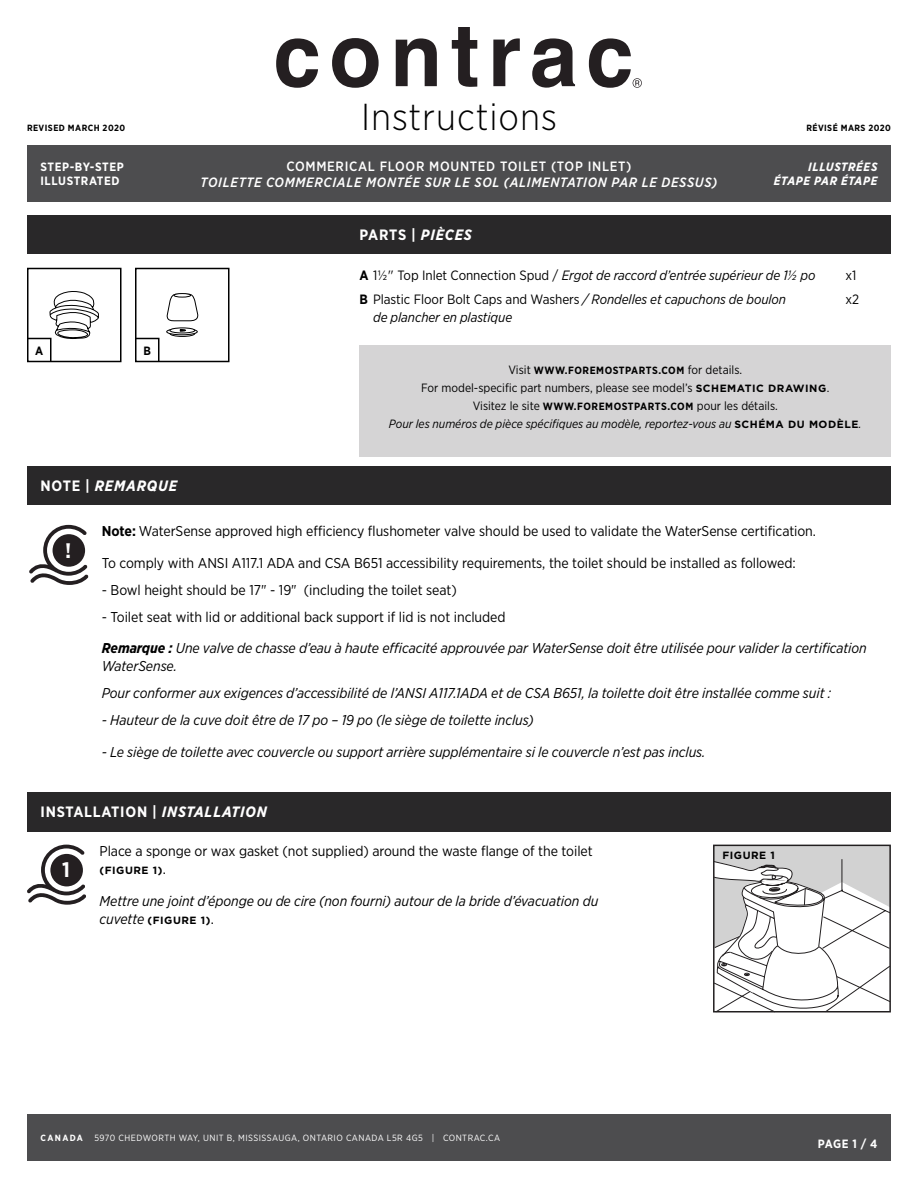
<style>
.page{position:relative;width:918px;height:1188px;background:#fff}
.page>*{position:absolute;margin:0;border:0;box-sizing:border-box;transform-origin:0 0}
.t1{font:300 37.5px "Gotham Narrow";letter-spacing:.025em;color:#000}
.t2{font:700 21px "Gotham Narrow";color:#fff}
.t3{font:700 15px "Gotham Narrow";letter-spacing:.05em;color:#fff}
.t4{font:italic 700 15px "Gotham Narrow";letter-spacing:.05em;color:#fff}
.t5{font:italic 14.25px/18px "Gotham Narrow";letter-spacing:-.005em;color:#000}
.t6{font:14.25px "Gotham Narrow";letter-spacing:-.005em;color:#000}
.t7{font:italic 13.5px "Gotham Narrow";letter-spacing:-.005em;color:#000}
.t8{font:13.5px "Gotham Narrow";letter-spacing:-.005em;color:#000}
.t9{font:italic 500 13.5px "Gotham Narrow";letter-spacing:.05em;color:#fff}
.t10{font:500 13.5px "Gotham Narrow";letter-spacing:.05em;color:#fff}
.t11{font:12px/18px "Gotham Narrow";color:#000;text-align:center}
.t12{font:700 12px/14.4px "Gotham Narrow";letter-spacing:.05em;color:#fff}
.t13{font:italic 700 12px/14.4px "Gotham Narrow";letter-spacing:.05em;color:#fff;text-align:right}
.t14{font:700 12px "Gotham Narrow";color:#000}
.t15{font:700 10.5px "Gotham Narrow";letter-spacing:.045em;color:#000}
.t16{font:700 10.5px "Gotham";letter-spacing:.05em;color:#000}
.t17{font:9px "Gotham Narrow";letter-spacing:.05em;color:#fff}
.t18{font:700 9px "Gotham Narrow";letter-spacing:.05em;color:#000}
.t19{font:700 9px "Gotham Narrow";letter-spacing:.15em;color:#fff}
.s1{font-style:italic}
.s2{font-weight:700;font-style:normal}
.s3{font-style:normal}
.s4{font-weight:700}
.s5{font-weight:400;font-size:12px}
.s6{font-family:"Gotham";font-weight:700;font-size:10.5px}
.s7{font-weight:700;font-size:10.5px}
.s8{font-family:"Gotham Narrow";font-weight:400;font-size:14.25px}
.s9{font-family:"Gotham Narrow";font-weight:400;font-style:italic;font-size:14.25px}
</style>
<div class="page">
<svg style="left:276px;top:38px;width:42px;height:50px"></svg>
<svg style="left:332px;top:38px;width:47px;height:50px"></svg>
<svg style="left:396px;top:38px;width:41px;height:48px"></svg>
<svg style="left:452px;top:27px;width:25px;height:60px"></svg>
<svg style="left:493px;top:38px;width:27px;height:48px"></svg>
<svg style="left:532px;top:38px;width:43px;height:50px"></svg>
<svg style="left:589px;top:38px;width:53px;height:50px"></svg>
<div style="left:27px;top:145px;width:864px;height:57px;background:#4d4d4f"></div>
<div style="left:27px;top:1115px;width:864px;height:46px;background:#4d4d4f"></div>
<svg style="left:713px;top:845px;width:178px;height:168px"></svg>
<div style="left:27px;top:268px;width:95px;height:94px;border:2px solid #000"></div>
<div style="left:27px;top:215px;width:864px;height:39px;background:#292829"></div>
<div style="left:135px;top:268px;width:95px;height:94px;border:2px solid #000"></div>
<svg style="left:135px;top:337px;width:25px;height:26px"></svg>
<div style="left:27px;top:792px;width:864px;height:39px;background:#292829"></div>
<svg style="left:27px;top:845px;width:59px;height:60px"></svg>
<div style="left:50px;top:854px;width:33px;height:32px;background:#241f21;border-radius:50%"></div>
<svg style="left:27px;top:289px;width:72px;height:74px"></svg>
<div style="left:170px;top:330px;width:25px;height:7px;border:1px solid #000;border-radius:50%"></div>
<svg style="left:166px;top:293px;width:33px;height:29px"></svg>
<hr style="left:174px;top:294px;width:17px;height:3px;background:#fff;border-radius:50%">
<div style="left:174px;top:293px;width:17px;height:4px;border:1px solid #000;border-radius:50%"></div>
<svg style="left:167px;top:329px;width:30px;height:6px"></svg>
<div style="left:166px;top:328px;width:32px;height:7px;border:1px solid #000;border-radius:50%"></div>
<div style="left:170px;top:328px;width:25px;height:5px;background:#fff;border-radius:50%"></div>
<div style="left:170px;top:328px;width:25px;height:5px;border:1px solid #000;border-radius:50%"></div>
<svg style="left:180px;top:329px;width:6px;height:3px"></svg>
<div style="left:360px;top:345px;width:531px;height:111px;background:#d5d4d5"></div>
<div style="left:27px;top:466px;width:864px;height:39px;background:#292829"></div>
<svg style="left:29px;top:525px;width:59px;height:60px"></svg>
<div style="left:53px;top:534px;width:32px;height:33px;background:#241f21;border-radius:50%"></div>
<h1 class="t1" style="left:361px;top:94px;width:197px">Instructions</h1>
<p class="t18" style="left:27px;top:122px;width:100px">REVISED MARCH 2020</p>
<p class="t18" style="left:806px;top:122px;width:86px">RÉVISÉ MARS 2020</p>
<p class="t12" style="left:40px;top:159px;width:85px">STEP-BY-STEP<br>ILLUSTRATED</p>
<p class="t13" style="left:774px;top:159px;width:105px">ILLUSTRÉES<br>ÉTAPE PAR ÉTAPE</p>
<p class="t10" style="left:287px;top:157px;width:346px">COMMERICAL FLOOR MOUNTED TOILET (TOP INLET)</p>
<p class="t9" style="left:201px;top:173px;width:518px">TOILETTE COMMERCIALE MONTÉE SUR LE SOL (ALIMENTATION PAR LE DESSUS)</p>
<p class="t3" style="left:360px;top:225px;width:114px">PARTS | <span class="s1">PIÈCES</span></p>
<p class="t14" style="left:35px;top:343px;width:10px">A</p>
<p class="t14" style="left:143px;top:343px;width:9px">B</p>
<p class="t7" style="left:360px;top:267px;width:457px"><span class="s2">A</span> <span class="s3">1½" Top Inlet Connection Spud /</span> Ergot de raccord d’entrée supérieur de 1½ po</p>
<p class="t8" style="left:846px;top:267px;width:12px">x1</p>
<p class="t8" style="left:360px;top:291px;width:428px"><span class="s4">B</span> Plastic Floor Bolt Caps and Washers <span class="s1">/ Rondelles et capuchons de boulon</span></p>
<p class="t8" style="left:846px;top:291px;width:15px">x2</p>
<p class="t7" style="left:373px;top:309px;width:141px">de plancher en plastique</p>
<p class="t15" style="left:508px;top:364px;width:235px"><span class="s5">Visit</span> WWW.FOREMOSTPARTS.COM <span class="s5">for details.</span></p>
<p class="t11" style="left:389px;top:379px;width:474px">For model-specific part numbers, please see model’s <span class="s6">SCHEMATIC DRAWING</span>.<br>Visitez le site <span class="s7">WWW.FOREMOSTPARTS.COM</span> pour les détails.<br><span class="s1">Pour les numéros de pièce spécifiques au modèle, reportez-vous au</span> <span class="s6">SCHÉMA DU MODÈLE</span><span class="s1">.</span></p>
<p class="t4" style="left:40px;top:476px;width:138px"><span class="s3">NOTE |</span> REMARQUE</p>
<p class="t6" style="left:102px;top:522px;width:716px"><span class="s4">Note:</span> WaterSense approved high efficiency flushometer valve should be used to validate the WaterSense certification.</p>
<p class="t6" style="left:102px;top:554px;width:696px">To comply with ANSI A117.1 ADA and CSA B651 accessibility requirements, the toilet should be installed as followed:</p>
<p class="t6" style="left:102px;top:581px;width:356px">- Bowl height should be 17" - 19" (including the toilet seat)</p>
<p class="t6" style="left:102px;top:608px;width:405px">- Toilet seat with lid or additional back support if lid is not included</p>
<p class="t5" style="left:102px;top:639px;width:767px"><span class="s4">Remarque :</span> Une valve de chasse d’eau à haute efficacité approuvée par WaterSense doit être utilisée pour valider la certification<br>WaterSense.</p>
<p class="t5" style="left:102px;top:684px;width:731px">Pour conformer aux exigences d’accessibilité de l’ANSI A117.1ADA et de CSA B651, la toilette doit être installée comme suit :</p>
<p class="t5" style="left:102px;top:711px;width:434px">- Hauteur de la cuve doit être de 17 po – 19 po (le siège de toilette inclus)</p>
<p class="t5" style="left:102px;top:743px;width:605px">- Le siège de toilette avec couvercle ou support arrière supplémentaire si le couvercle n’est pas inclus.</p>
<h2 class="t2" style="left:65px;top:537px;width:8px">!</h2>
<p class="t3" style="left:40px;top:802px;width:228px">INSTALLATION | <span class="s1">INSTALLATION</span></p>
<p class="t6" style="left:100px;top:842px;width:495px">Place a sponge or wax gasket (not supplied) around the waste flange of the toilet</p>
<p class="t16" style="left:100px;top:863px;width:68px">(FIGURE 1)<span class="s8">.</span></p>
<p class="t5" style="left:100px;top:891px;width:500px">Mettre une joint d’éponge ou de cire (non fourni) autour de la bride d’évacuation du</p>
<p class="t16" style="left:100px;top:913px;width:116px"><span class="s9">cuvette</span> (FIGURE 1)<span class="s8">.</span></p>
<h2 class="t2" style="left:62px;top:857px;width:9px">1</h2>
<p class="t19" style="left:40px;top:1133px;width:44px">CANADA</p>
<p class="t17" style="left:94px;top:1133px;width:407px">5970 CHEDWORTH WAY, UNIT B, MISSISSAUGA, ONTARIO CANADA L5R 4G5 | CONTRAC.CA</p>
<p class="t16" style="left:723px;top:849px;width:54px">FIGURE 1</p>
<p class="t12" style="left:818px;top:1136px;width:61px">PAGE 1 / 4</p>
</div>
